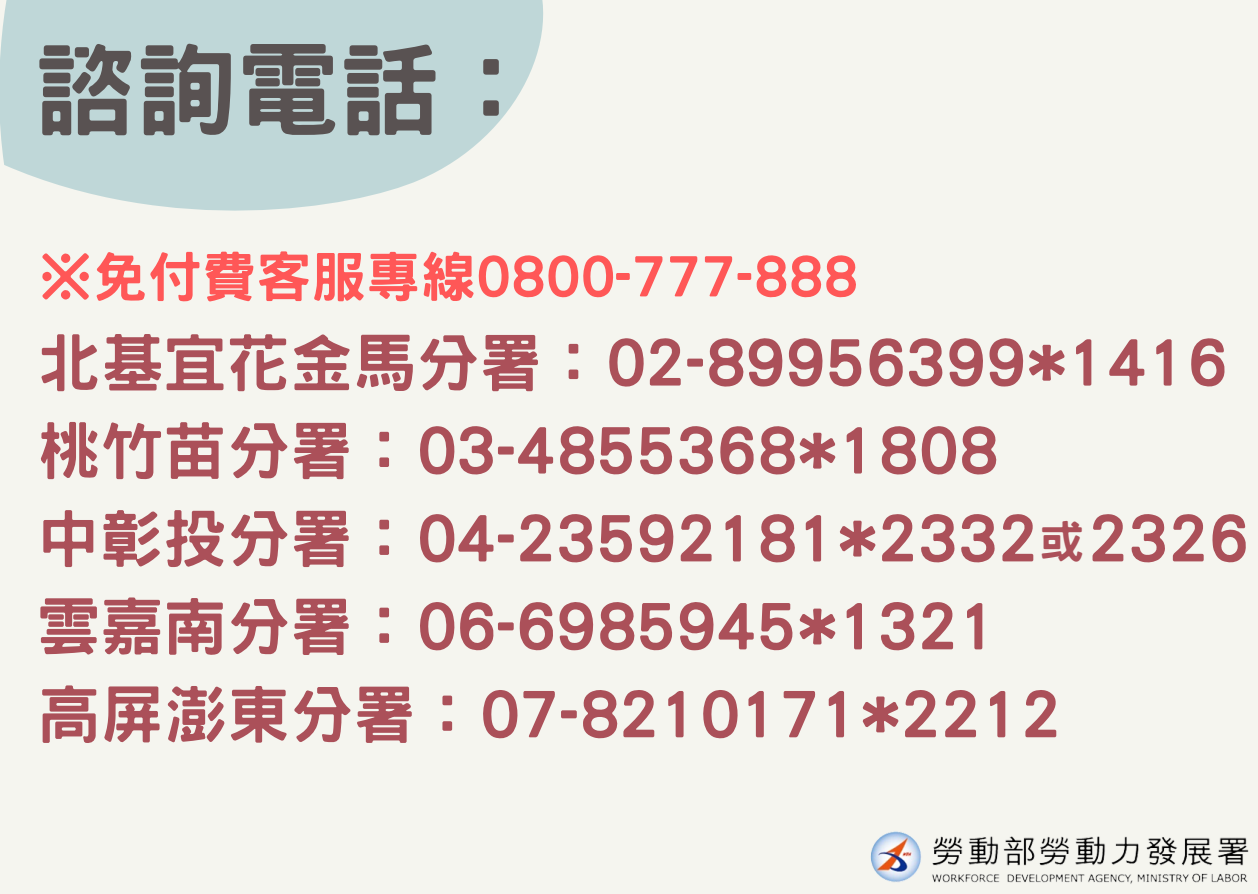
<style>
.page{position:relative;width:1258px;height:894px;background:#fff}
.page>*{position:absolute;margin:0;border:0;box-sizing:border-box;transform-origin:0 0}
.t1{font:800 101.4px "Han Wang Hei";color:#595252}
.t2{font:800 63px "Han Wang Hei";color:#ab5059}
.t3{font:800 54.6px "Han Wang Hei";color:#ff5757}
.t4{font:800 45px "Han Wang Hei";color:#ab5059}
</style>
<div class="page">
<div style="left:0;top:0;width:1258px;height:893px;background:#f5f5ef"></div>
<svg style="left:0;top:0;width:543px;height:211px;fill:#bfd7d8"></svg>
<img style="left:870px;top:831px;width:379px;height:53px">
<p class="t1" style="left:34px;top:39px;width:509px">諮詢電話：</p>
<p class="t3" style="left:37px;top:249px;width:821px">※免付費客服專線0800-777-888</p>
<p class="t2" style="left:37px;top:331px;width:1191px">北基宜花金馬分署：02-89956399*1416</p>
<p class="t2" style="left:37px;top:419px;width:962px">桃竹苗分署：03-4855368*1808</p>
<p class="t2" style="left:37px;top:507px;width:1002px">中彰投分署：04-23592181*2332</p>
<p class="t2" style="left:37px;top:594px;width:962px">雲嘉南分署：06-6985945*1321</p>
<p class="t2" style="left:37px;top:682px;width:1025px">高屏澎東分署：07-8210171*2212</p>
<p class="t4" style="left:1039px;top:518px;width:47px">或</p>
<p class="t2" style="left:1088px;top:507px;width:162px">2326</p>
</div>
